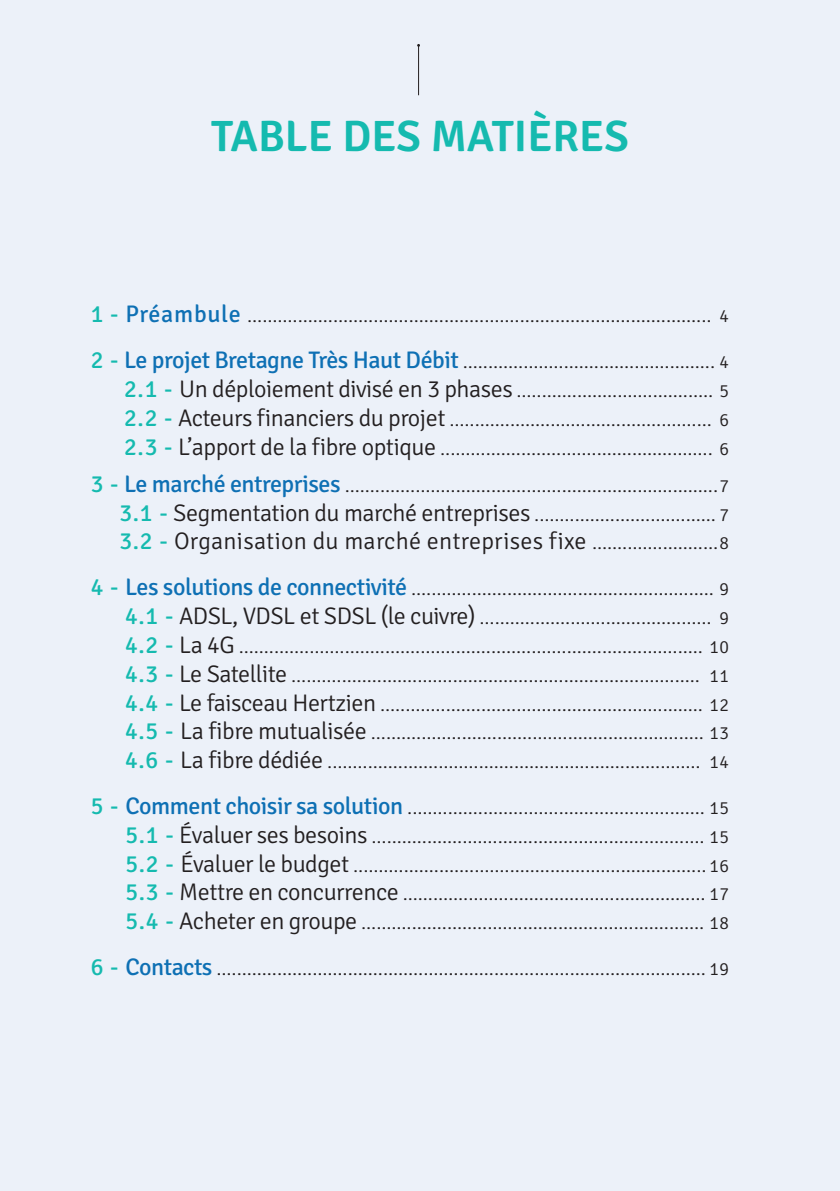
<style>
.page{position:relative;width:840px;height:1191px;background:#fff}
.page>*{position:absolute;margin:0;border:0;box-sizing:border-box;transform-origin:0 0}
.t1{font:600 44px "Signika";color:#15baaf}
.t2{font:300 24px "Signika";letter-spacing:.01em;color:#231f20}
.t3{font:300 18px/28.8px "Signika";letter-spacing:.03em;color:#231f20;text-align:justify}
.s1{font-weight:400;font-size:24px;color:#15baaf}
.s2{font-weight:400;font-size:24px;color:#0e70b4}
.s3{font-size:24px}
.s4{font-weight:400;color:#15baaf}
.s5{font-size:18px}
</style>
<div class="page">
<div style="left:0;top:0;width:839px;height:1191px;background:#ecf1f9"></div>
<hr style="left:418px;top:45px;width:1px;height:50px;background:#231f20">
<p class="t1" style="left:211px;top:110px;width:419px">TABLE DES MATIÈRES</p>
<p class="t3" style="left:91px;top:302px;width:639px"><span class="s1">1 -</span> <span class="s2">Préambule</span> ............................................................................................ 4</p>
<p class="t3" style="left:124px;top:348px;width:606px;text-indent:-33px"><span class="s1">2 -</span> <span class="s2">Le projet Bretagne Très Haut Débit</span> .................................................. 4<br><span class="s1">2.1 -</span> <span class="s3">Un déploiement divisé en 3 phases</span> ....................................... 5<br><span class="s1">2.2 -</span> <span class="s3">Acteurs financiers du projet</span> .................................................... 6<br><span class="s1">2.3 -</span> <span class="s3">L’apport de la fibre optique</span> ...................................................... 6</p>
<p class="t3" style="left:91px;top:472px;width:639px;text-align:right"><span class="s1">3 -</span> <span class="s2">Le marché entreprises</span> ..........................................................................7<br><span class="s1">3.1 -</span> <span class="s3">Segmentation du marché entreprises</span> .................................... 7</p>
<p class="t2" style="left:119px;top:528px;width:611px"><span class="s4">3.2 -</span> Organisation du marché entreprises fixe <span class="s5">.........................8</span></p>
<p class="t3" style="left:125px;top:575px;width:605px;text-indent:-34px"><span class="s1">4 -</span> <span class="s2">Les solutions de connectivité</span> ............................................................ 9<br><span class="s1">4.1 -</span> <span class="s3">ADSL, VDSL et SDSL (le cuivre)</span> .............................................. 9<br><span class="s1">4.2 -</span> <span class="s3">La 4G</span> ............................................................................................ 10<br><span class="s1">4.3 -</span> <span class="s3">Le Satellite</span> ................................................................................. 11<br><span class="s1">4.4 -</span> <span class="s3">Le faisceau Hertzien</span> ................................................................ 12<br><span class="s1">4.5 -</span> <span class="s3">La fibre mutualisée</span> .................................................................. 13<br><span class="s1">4.6 -</span> <span class="s3">La fibre dédiée</span> .......................................................................... 14</p>
<p class="t3" style="left:125px;top:794px;width:605px;text-indent:-35px"><span class="s1">5 -</span> <span class="s2">Comment choisir sa solution</span> ........................................................... 15<br><span class="s1">5.1 -</span> <span class="s3">Évaluer ses besoins</span> .................................................................. 15<br><span class="s1">5.2 -</span> <span class="s3">Évaluer le budget</span> ...................................................................... 16<br><span class="s1">5.3 -</span> <span class="s3">Mettre en concurrence</span> ............................................................ 17<br><span class="s1">5.4 -</span> <span class="s3">Acheter en groupe</span> .................................................................... 18</p>
<p class="t3" style="left:91px;top:955px;width:639px"><span class="s1">6 -</span> <span class="s2">Contacts</span> ................................................................................................. 19</p>
</div>
